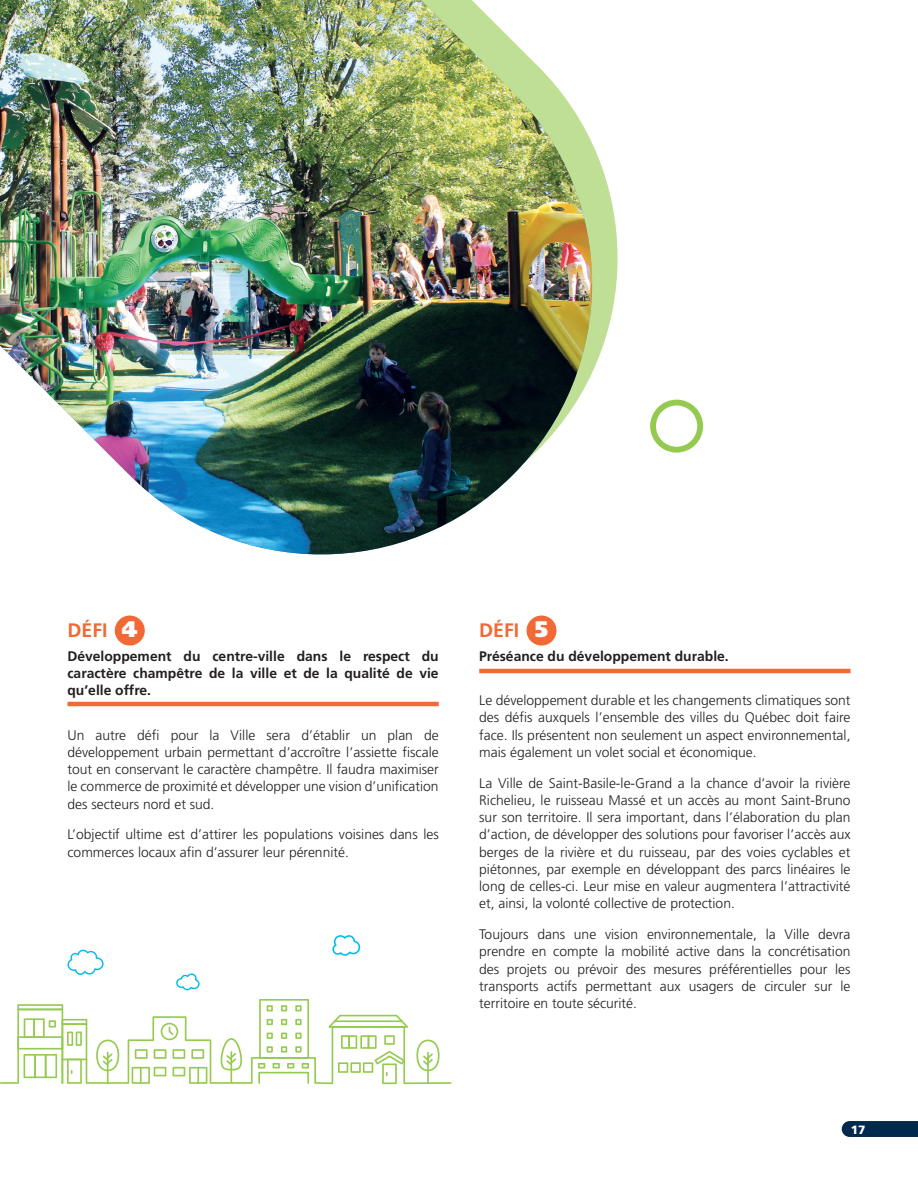
<style>
.page{position:relative;width:918px;height:1188px;background:#fff}
.page>*{position:absolute;margin:0;border:0;box-sizing:border-box;transform-origin:0 0}
.t1{font:900 22.5px "Frutiger LT Pro";color:#fff}
.t2{font:700 19.5px "Frutiger LT Pro";color:#f26935}
.t3{font:300 13.8px/17.2px "Frutiger LT Pro";color:#231f20;text-align:justify}
.t4{font:700 13.8px/17.2px "Frutiger LT Pro";color:#231f20;text-align:justify}
.t5{font:900 12px "Frutiger LT Pro";color:#fff}
</style>
<div class="page">
<img style="left:0;top:0;width:618px;height:555px">
<hr style="left:68px;top:702px;width:371px;height:4px;background:#f26935">
<div style="left:115px;top:616px;width:30px;height:30px;background:#f26935;border-radius:50%"></div>
<hr style="left:479px;top:669px;width:371px;height:4px;background:#f26935">
<div style="left:527px;top:616px;width:30px;height:30px;background:#f26935;border-radius:50%"></div>
<div style="left:650px;top:400px;width:53px;height:53px;border:6px solid #94ca4e;border-radius:50%"></div>
<svg style="left:67px;top:950px;width:37px;height:25px"></svg>
<svg style="left:176px;top:973px;width:24px;height:17px"></svg>
<svg style="left:332px;top:935px;width:28px;height:21px"></svg>
<svg style="left:0;top:999px;width:452px;height:85px"></svg>
<svg style="left:842px;top:1121px;width:76px;height:16px"></svg>
<p class="t2" style="left:68px;top:618px;width:42px">DÉFI</p>
<p class="t4" style="left:68px;top:647px;width:373px">Développement du centre-ville dans le respect du caractère champêtre de la ville et de la qualité de vie qu’elle offre.</p>
<p class="t3" style="left:68px;top:726px;width:373px">Un autre défi pour la Ville sera d’établir un plan de développement urbain permettant d’accroître l’assiette fiscale tout en conservant le caractère champêtre. Il faudra maximiser le commerce de proximité et développer une vision d’unification des secteurs nord et sud.</p>
<p class="t3" style="left:68px;top:826px;width:373px">L’objectif ultime est d’attirer les populations voisines dans les commerces locaux afin d’assurer leur pérennité.</p>
<p class="t2" style="left:479px;top:618px;width:42px">DÉFI</p>
<p class="t4" style="left:479px;top:647px;width:251px">Préséance du développement durable.</p>
<p class="t3" style="left:479px;top:692px;width:373px">Le développement durable et les changements climatiques sont des défis auxquels l’ensemble des villes du Québec doit faire face. Ils présentent non seulement un aspect environnemental, mais également un volet social et économique.</p>
<p class="t3" style="left:479px;top:774px;width:373px">La Ville de Saint-Basile-le-Grand a la chance d’avoir la rivière Richelieu, le ruisseau Massé et un accès au mont Saint-Bruno sur son territoire. Il sera important, dans l’élaboration du plan d’action, de développer des solutions pour favoriser l’accès aux berges de la rivière et du ruisseau, par des voies cyclables et piétonnes, par exemple en développant des parcs linéaires le long de celles-ci. Leur mise en valeur augmentera l’attractivité et, ainsi, la volonté collective de protection.</p>
<p class="t3" style="left:479px;top:926px;width:373px">Toujours dans une vision environnementale, la Ville devra prendre en compte la mobilité active dans la concrétisation des projets ou prévoir des mesures préférentielles pour les transports actifs permettant aux usagers de circuler sur le territoire en toute sécurité.</p>
<p class="t1" style="left:122px;top:616px;width:17px">4</p>
<p class="t1" style="left:535px;top:616px;width:15px">5</p>
<p class="t5" style="left:851px;top:1122px;width:16px">17</p>
</div>
